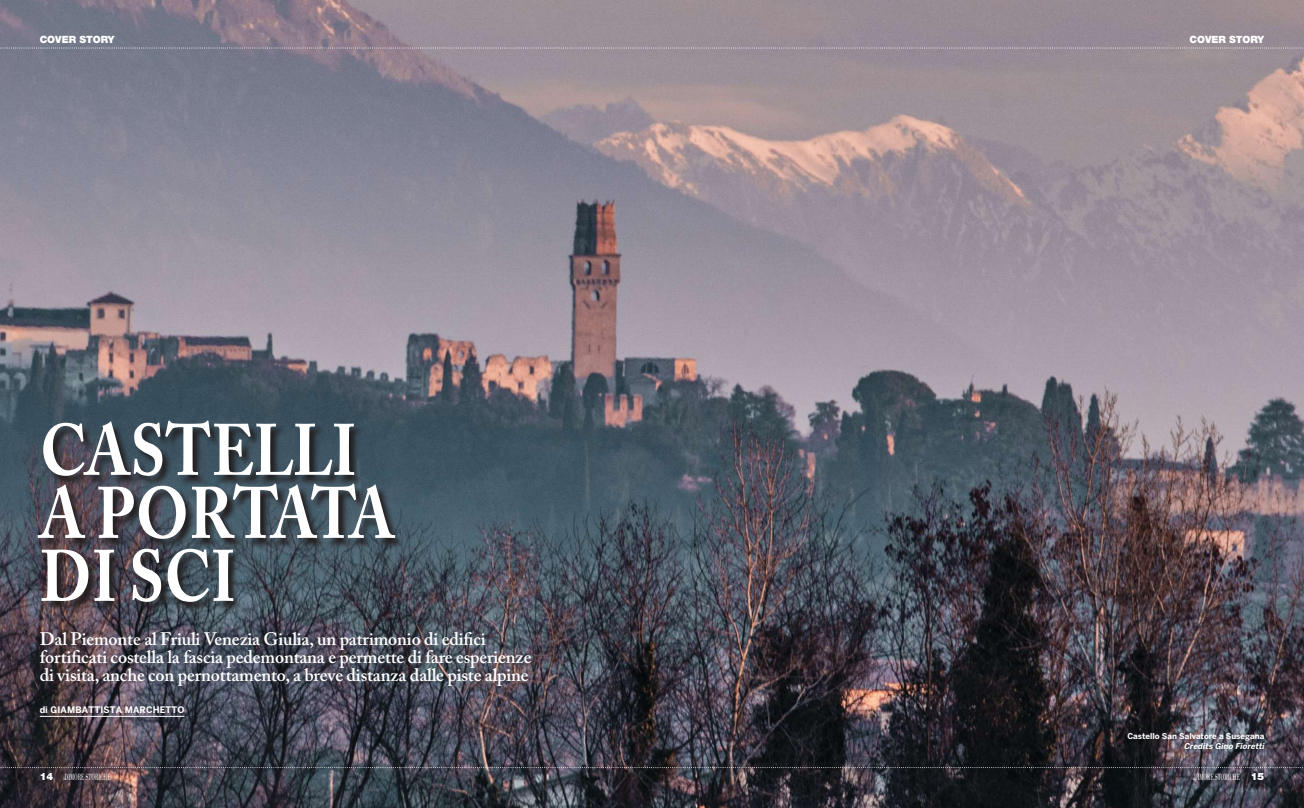
<style>
.page{position:relative;width:1304px;height:808px;background:#fff}
.page>*{position:absolute;margin:0;border:0;box-sizing:border-box;transform-origin:0 0}
.t1{font:700 72px/63px "Adobe Caslon Pro";color:#fff;scale:.85 1}
.t2{font:600 18px/18px "Adobe Caslon Pro";letter-spacing:-.01em;color:#fff}
.t3{font:900 10px "Helvetica Neue LT Std";color:#fff}
.t4{font:9.3px "Bodoni Std";color:#fff;scale:.57 1}
.t5{font:700 9px "Benton Sans";letter-spacing:.015em;color:#fff}
.t6{font:700 8px "Benton Sans";color:#fff}
.t7{font:italic 700 8px "Benton Sans";color:#fff}
.s1{font-style:italic;font-size:4.4px}
.s2{font-family:"Helvetica Neue LT Std";font-weight:900;font-size:10px}
</style>
<div class="page">
<img style="left:0;top:0;width:1304px;height:808px">
<svg style="left:38px;top:421px;width:368px;height:192px;background:#3e4751"></svg>
<hr style="left:40px;top:716px;width:145px;height:1px;background:#fff">
<svg style="left:0;top:767px;width:1304px;height:1px"></svg>
<svg style="left:0;top:48px;width:1304px;height:1px"></svg>
<p class="t3" style="left:40px;top:34px;width:76px">COVER STORY</p>
<p class="t3" style="left:1189px;top:34px;width:76px">COVER STORY</p>
<h1 class="t1" style="left:40px;top:418px;width:418px">CASTELLI<br>A PORTATA<br>DI SCI</h1>
<p class="t2" style="left:40px;top:630px;width:493px">Dal Piemonte al Friuli Venezia Giulia, un patrimonio di edifici fortificati costella la fascia pedemontana e permette di fare esperienze di visita, anche con pernottamento, a breve distanza dalle piste alpine</p>
<p class="t5" style="left:40px;top:705px;width:146px">di GIAMBATTISTA MARCHETTO</p>
<p class="t6" style="left:1127px;top:731px;width:138px">Castello San Salvatore a Susegana</p>
<p class="t7" style="left:1184px;top:741px;width:84px">Credits Gino Fioretti</p>
<p class="t3" style="left:40px;top:771px;width:15px">14</p>
<p class="t4" style="left:63px;top:772px;width:84px"><span class="s1">le</span> DIMORE STORICHE</p>
<p class="t4" style="left:1193px;top:772px;width:127px"><span class="s1">le</span> DIMORE STORICHE <span class="s2">15</span></p>
</div>
